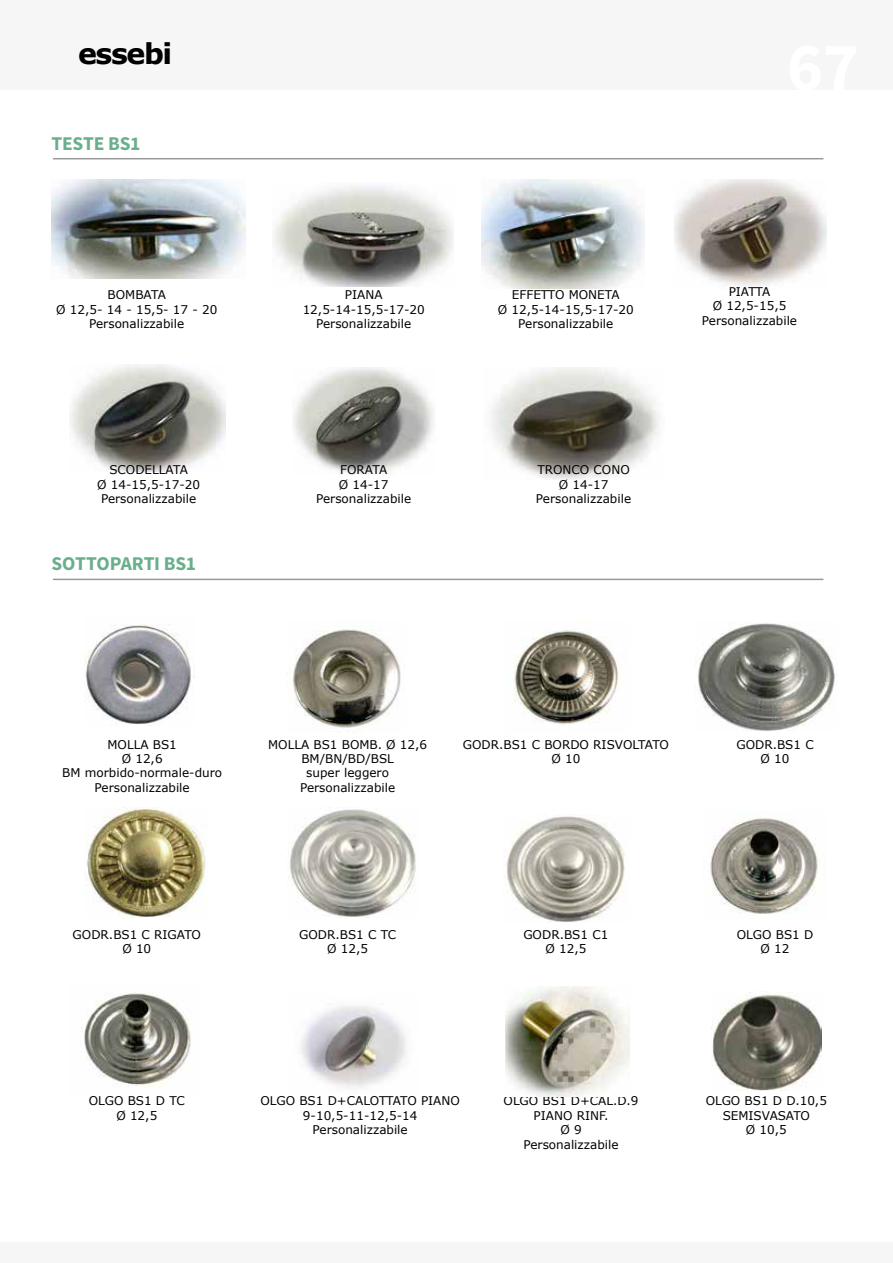
<style>
.page{position:relative;width:893px;height:1263px;background:#fff}
.page>*{position:absolute;margin:0;border:0;box-sizing:border-box;transform-origin:0 0}
.t1{font:700 28.5px "Verdana";letter-spacing:-.05em;color:#000}
.t2{font:700 19.5px "Source Sans Pro";letter-spacing:-.01em;color:#69af8c}
.t3{font:12px/14.4px "Verdana";color:#000;text-align:center}
</style>
<div class="page">
<div style="left:0;top:0;width:893px;height:90px;background:#f6f6f6"></div>
<div style="left:0;top:1242px;width:893px;height:21px;background:#f6f6f6"></div>
<hr style="left:53px;top:158px;width:770px;height:1px;background:#9a9998">
<hr style="left:53px;top:579px;width:770px;height:1px;background:#9a9998">
<img style="left:52px;top:179px;width:194px;height:99px">
<img style="left:481px;top:180px;width:163px;height:108px">
<img style="left:274px;top:186px;width:179px;height:100px">
<img style="left:492px;top:367px;width:168px;height:112px">
<img style="left:293px;top:367px;width:140px;height:107px">
<img style="left:70px;top:364px;width:156px;height:107px">
<img style="left:675px;top:179px;width:151px;height:107px">
<img style="left:292px;top:629px;width:109px;height:99px">
<img style="left:85px;top:624px;width:110px;height:101px">
<img style="left:514px;top:630px;width:105px;height:95px">
<img style="left:697px;top:623px;width:138px;height:108px">
<img style="left:288px;top:809px;width:128px;height:109px">
<img style="left:504px;top:814px;width:121px;height:108px">
<img style="left:85px;top:808px;width:121px;height:110px">
<img style="left:710px;top:818px;width:108px;height:96px">
<img style="left:81px;top:992px;width:110px;height:95px">
<img style="left:301px;top:1006px;width:105px;height:83px">
<img style="left:711px;top:992px;width:110px;height:98px">
<img style="left:505px;top:989px;width:121px;height:107px">
<h1 class="t1" style="left:78px;top:34px;width:96px">essebi</h1>
<h2 class="t2" style="left:52px;top:131px;width:90px">TESTE BS1</h2>
<p class="t3" style="left:56px;top:288px;width:163px">BOMBATA<br>Ø 12,5- 14 - 15,5- 17 - 20<br>Personalizzabile</p>
<p class="t3" style="left:303px;top:288px;width:124px">PIANA<br>12,5-14-15,5-17-20<br>Personalizzabile</p>
<p class="t3" style="left:498px;top:288px;width:137px">EFFETTO MONETA<br>Ø 12,5-14-15,5-17-20<br>Personalizzabile</p>
<p class="t3" style="left:702px;top:284px;width:97px">PIATTA<br>Ø 12,5-15,5<br>Personalizzabile</p>
<p class="t3" style="left:97px;top:462px;width:105px">SCODELLATA<br>Ø 14-15,5-17-20<br>Personalizzabile</p>
<h2 class="t2" style="left:52px;top:551px;width:146px">SOTTOPARTI BS1</h2>
<p class="t3" style="left:316px;top:462px;width:97px">FORATA<br>Ø 14-17<br>Personalizzabile</p>
<p class="t3" style="left:536px;top:462px;width:97px">TRONCO CONO<br>Ø 14-17<br>Personalizzabile</p>
<p class="t3" style="left:62px;top:737px;width:161px">MOLLA BS1<br>Ø 12,6<br>BM morbido-normale-duro<br>Personalizzabile</p>
<p class="t3" style="left:268px;top:737px;width:161px">MOLLA BS1 BOMB. Ø 12,6<br>BM/BN/BD/BSL<br>super leggero<br>Personalizzabile</p>
<p class="t3" style="left:463px;top:737px;width:208px">GODR.BS1 C BORDO RISVOLTATO<br>Ø 10</p>
<p class="t3" style="left:73px;top:927px;width:130px">GODR.BS1 C RIGATO<br>Ø 10</p>
<p class="t3" style="left:299px;top:927px;width:99px">GODR.BS1 C TC<br>Ø 12,5</p>
<p class="t3" style="left:523px;top:927px;width:87px">GODR.BS1 C1<br>Ø 12,5</p>
<p class="t3" style="left:736px;top:737px;width:79px">GODR.BS1 C<br>Ø 10</p>
<p class="t3" style="left:737px;top:927px;width:78px">OLGO BS1 D<br>Ø 12</p>
<p class="t3" style="left:89px;top:1094px;width:98px">OLGO BS1 D TC<br>Ø 12,5</p>
<p class="t3" style="left:260px;top:1094px;width:201px">OLGO BS1 D+CALOTTATO PIANO<br>9-10,5-11-12,5-14<br>Personalizzabile</p>
<p class="t3" style="left:504px;top:1094px;width:136px">OLGO BS1 D+CAL.D.9<br>PIANO RINF.<br>Ø 9<br>Personalizzabile</p>
<p class="t3" style="left:706px;top:1094px;width:123px">OLGO BS1 D D.10,5<br>SEMISVASATO<br>Ø 10,5</p>
</div>
